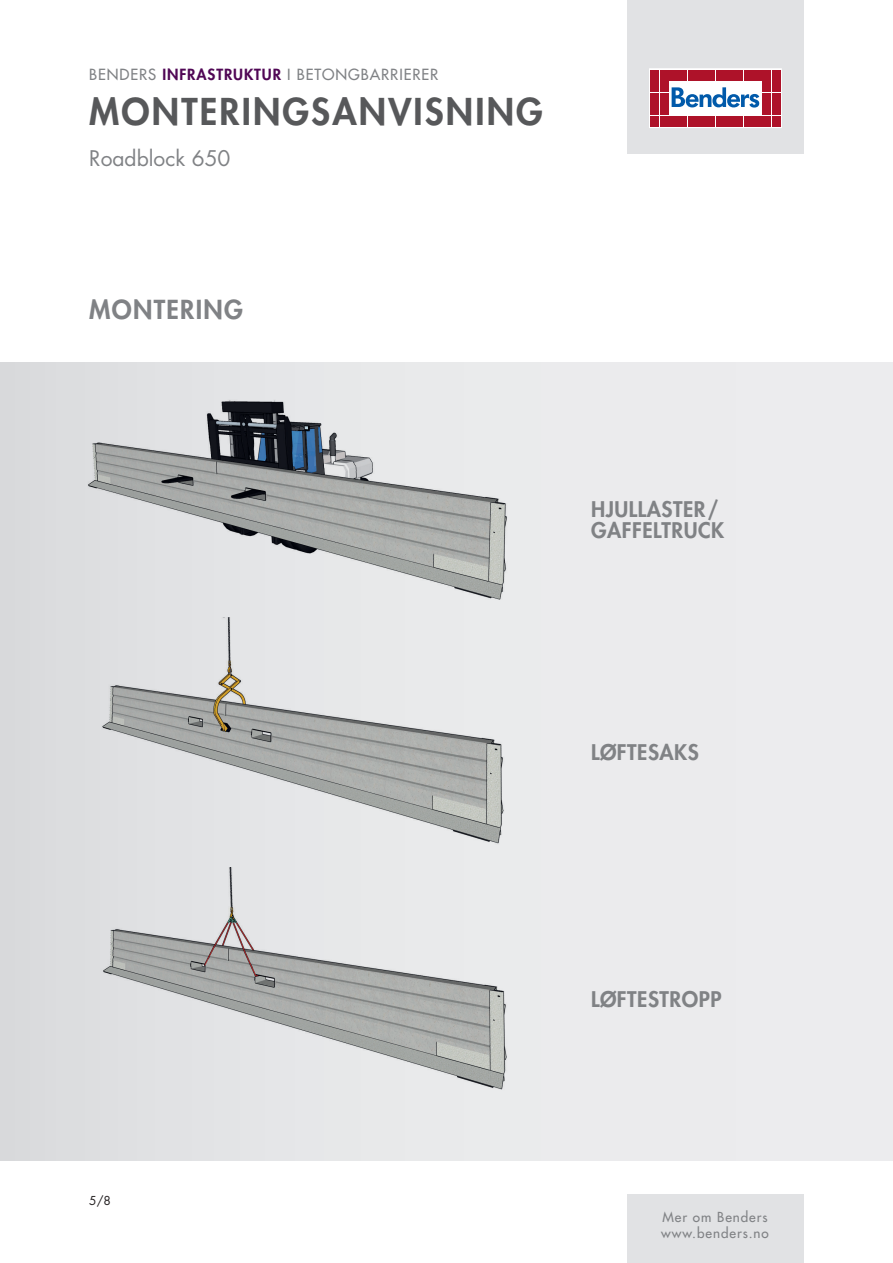
<style>
.page{position:relative;width:893px;height:1263px;background:#fff}
.page>*{position:absolute;margin:0;border:0;box-sizing:border-box;transform-origin:0 0}
.t1{font:800 36px "Futura Std";letter-spacing:.06em;color:#57585a}
.t2{font:800 25.5px "Futura Std";letter-spacing:.05em;color:#808285}
.t3{font:800 21px/21px "Futura Std";letter-spacing:.025em;color:#808285}
.t4{font:21px "Futura Std";color:#808285}
.t5{font:500 15px "Futura Std";letter-spacing:.06em;color:#808285}
.t6{font:500 13.5px/16.2px "Futura Std";letter-spacing:.07em;color:#808285}
.t7{font:12px "Futura Std";color:#231f20}
.s1{font-weight:800;color:#500755}
</style>
<div class="page">
<div style="left:0;top:363px;width:893px;height:798px;background:linear-gradient(to right,#dedfe1,#f0f0f1)"></div>
<div style="left:627px;top:1195px;width:177px;height:68px;background:#e1e2e4"></div>
<div style="left:627px;top:0;width:177px;height:153px;background:#e1e2e4"></div>
<svg style="left:649px;top:69px;width:132px;height:59px;background:#eac5cb"></svg>
<div style="left:651px;top:70px;width:8px;height:10px;background:#ae1229"></div>
<div style="left:660px;top:70px;width:8px;height:10px;background:#ae1229"></div>
<div style="left:651px;top:81px;width:8px;height:11px;background:#ae1229"></div>
<div style="left:660px;top:81px;width:8px;height:11px;background:#ae1229"></div>
<div style="left:651px;top:93px;width:8px;height:10px;background:#ae1229"></div>
<div style="left:660px;top:93px;width:8px;height:10px;background:#ae1229"></div>
<div style="left:651px;top:104px;width:8px;height:11px;background:#ae1229"></div>
<div style="left:660px;top:104px;width:8px;height:11px;background:#ae1229"></div>
<div style="left:651px;top:116px;width:8px;height:10px;background:#ae1229"></div>
<div style="left:660px;top:116px;width:8px;height:10px;background:#ae1229"></div>
<div style="left:669px;top:70px;width:8px;height:10px;background:#ae1229"></div>
<div style="left:679px;top:70px;width:8px;height:10px;background:#ae1229"></div>
<div style="left:688px;top:70px;width:8px;height:10px;background:#ae1229"></div>
<div style="left:697px;top:70px;width:9px;height:10px;background:#ae1229"></div>
<div style="left:707px;top:70px;width:8px;height:10px;background:#ae1229"></div>
<div style="left:716px;top:70px;width:8px;height:10px;background:#ae1229"></div>
<div style="left:725px;top:70px;width:9px;height:10px;background:#ae1229"></div>
<div style="left:735px;top:70px;width:8px;height:10px;background:#ae1229"></div>
<div style="left:744px;top:70px;width:8px;height:10px;background:#ae1229"></div>
<div style="left:753px;top:70px;width:9px;height:10px;background:#ae1229"></div>
<div style="left:669px;top:116px;width:8px;height:10px;background:#ae1229"></div>
<div style="left:679px;top:116px;width:8px;height:10px;background:#ae1229"></div>
<div style="left:688px;top:116px;width:8px;height:10px;background:#ae1229"></div>
<div style="left:697px;top:116px;width:9px;height:10px;background:#ae1229"></div>
<div style="left:707px;top:116px;width:8px;height:10px;background:#ae1229"></div>
<div style="left:716px;top:116px;width:8px;height:10px;background:#ae1229"></div>
<div style="left:725px;top:116px;width:9px;height:10px;background:#ae1229"></div>
<div style="left:735px;top:116px;width:8px;height:10px;background:#ae1229"></div>
<div style="left:744px;top:116px;width:8px;height:10px;background:#ae1229"></div>
<div style="left:753px;top:116px;width:9px;height:10px;background:#ae1229"></div>
<div style="left:763px;top:70px;width:8px;height:10px;background:#ae1229"></div>
<div style="left:772px;top:70px;width:8px;height:10px;background:#ae1229"></div>
<div style="left:763px;top:81px;width:8px;height:11px;background:#ae1229"></div>
<div style="left:772px;top:81px;width:8px;height:11px;background:#ae1229"></div>
<div style="left:763px;top:93px;width:8px;height:10px;background:#ae1229"></div>
<div style="left:772px;top:93px;width:8px;height:10px;background:#ae1229"></div>
<div style="left:763px;top:104px;width:8px;height:11px;background:#ae1229"></div>
<div style="left:772px;top:104px;width:8px;height:11px;background:#ae1229"></div>
<div style="left:763px;top:116px;width:8px;height:10px;background:#ae1229"></div>
<div style="left:772px;top:116px;width:8px;height:10px;background:#ae1229"></div>
<svg style="left:672px;top:87px;width:87px;height:21px;background:#90b6d9"></svg>
<img style="left:67px;top:371px;width:471px;height:248px">
<img style="left:89px;top:618px;width:438px;height:247px">
<img style="left:81px;top:867px;width:450px;height:237px">
<p class="t5" style="left:89px;top:65px;width:351px">BENDERS <span class="s1">INFRASTRUKTUR</span> I BETONGBARRIERER</p>
<h1 class="t1" style="left:89px;top:89px;width:455px">MONTERINGSANVISNING</h1>
<p class="t4" style="left:89px;top:145px;width:143px">Roadblock 650</p>
<p class="t2" style="left:89px;top:293px;width:155px">MONTERING</p>
<p class="t3" style="left:591px;top:499px;width:135px">HJULLASTER/<br>GAFFELTRUCK</p>
<p class="t3" style="left:591px;top:742px;width:109px">LØFTESAKS</p>
<p class="t7" style="left:89px;top:1193px;width:23px">5/8</p>
<p class="t3" style="left:591px;top:989px;width:132px">LØFTESTROPP</p>
<p class="t6" style="left:661px;top:1209px;width:109px">Mer om Benders www.benders.no</p>
</div>
